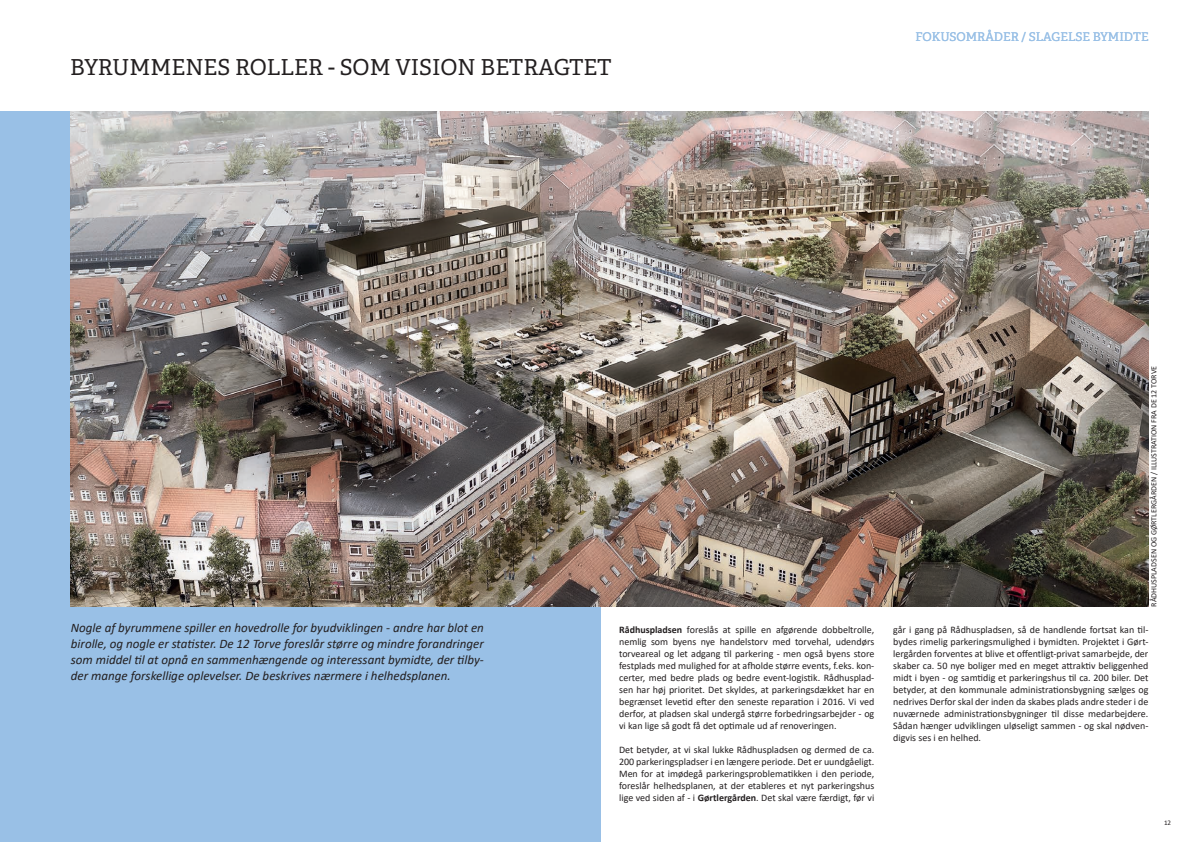
<style>
.page{position:relative;width:1191px;height:842px;background:#fff}
.page>*{position:absolute;margin:0;border:0;box-sizing:border-box;transform-origin:0 0}
.t1{font:22px "Adelle PE";color:#231f20}
.t2{font:italic 13px/16px "Calibri";color:#231f20;text-align:justify}
.t3{font:12px "Adelle PE";color:#99c0e6}
.t4{font:10px/12px "Calibri";color:#231f20;text-align:justify}
.t5{font:8px "Calibri";color:#231f20}
.t6{font:7px "Calibri";color:#231f20}
.s1{font-weight:700}
</style>
<div class="page">
<div style="left:0;top:111px;width:600px;height:731px;background:#99c0e6"></div>
<img style="left:71px;top:111px;width:1077px;height:496px">
<h1 class="t1" style="left:70px;top:52px;width:543px">BYRUMMENES ROLLER - SOM VISION BETRAGTET</h1>
<p class="t3" style="left:915px;top:28px;width:235px">FOKUSOMRÅDER / SLAGELSE BYMIDTE</p>
<p class="t2" style="left:71px;top:619px;width:414px">Nogle af byrummene spiller en hovedrolle for byudviklingen - andre har blot en birolle, og nogle er statister. De 12 Torve foreslår større og mindre forandringer som middel til at opnå en sammenhængende og interessant bymidte, der tilby&shy;der mange forskellige oplevelser. De beskrives nærmere i helhedsplanen.</p>
<p class="t4" style="left:619px;top:623px;width:257px"><span class="s1">Rådhuspladsen</span> foreslås at spille en afgørende dobbeltrolle, nemlig som byens nye handelstorv med torvehal, udendørs torveareal og let adgang til parkering - men også byens store festplads med mulighed for at afholde større events, f.eks. kon&shy;certer, med bedre plads og bedre event-logistik. Rådhusplad&shy;sen har høj prioritet. Det skyldes, at parkeringsdækket har en begrænset levetid efter den seneste reparation i 2016. Vi ved derfor, at pladsen skal undergå større forbedringsarbejder - og vi kan lige så godt få det optimale ud af renoveringen.</p>
<p class="t4" style="left:619px;top:743px;width:257px">Det betyder, at vi skal lukke Rådhuspladsen og dermed de ca.<br>200 parkeringspladser i en længere periode. Det er uundgåeligt.<br>Men for at imødegå parkeringsproblematikken i den periode, foreslår helhedsplanen, at der etableres et nyt parkeringshus lige ved siden af - i <span class="s1">Gørtlergården</span>. Det skal være færdigt, før vi</p>
<p class="t5" style="left:1148px;top:607px;width:242px;rotate:-90deg">RÅDHUSPLADSEN OG GØRTLERGÅRDEN / ILLUSTRATION FRA DE 12 TORVE</p>
<p class="t4" style="left:893px;top:623px;width:257px">går i gang på Rådhuspladsen, så de handlende fortsat kan til&shy;bydes rimelig parkeringsmulighed i bymidten. Projektet i Gørt&shy;lergården forventes at blive et offentligt-privat samarbejde, der skaber ca. 50 nye boliger med en meget attraktiv beliggenhed midt i byen - og samtidig et parkeringshus til ca. 200 biler. Det betyder, at den kommunale administrationsbygning sælges og nedrives Derfor skal der inden da skabes plads andre steder i de nuværnede administrationsbygninger til disse medarbejdere.<br>Sådan hænger udviklingen uløseligt sammen - og skal nødven&shy;digvis ses i en helhed.</p>
<p class="t6" style="left:1164px;top:817px;width:9px">12</p>
</div>
